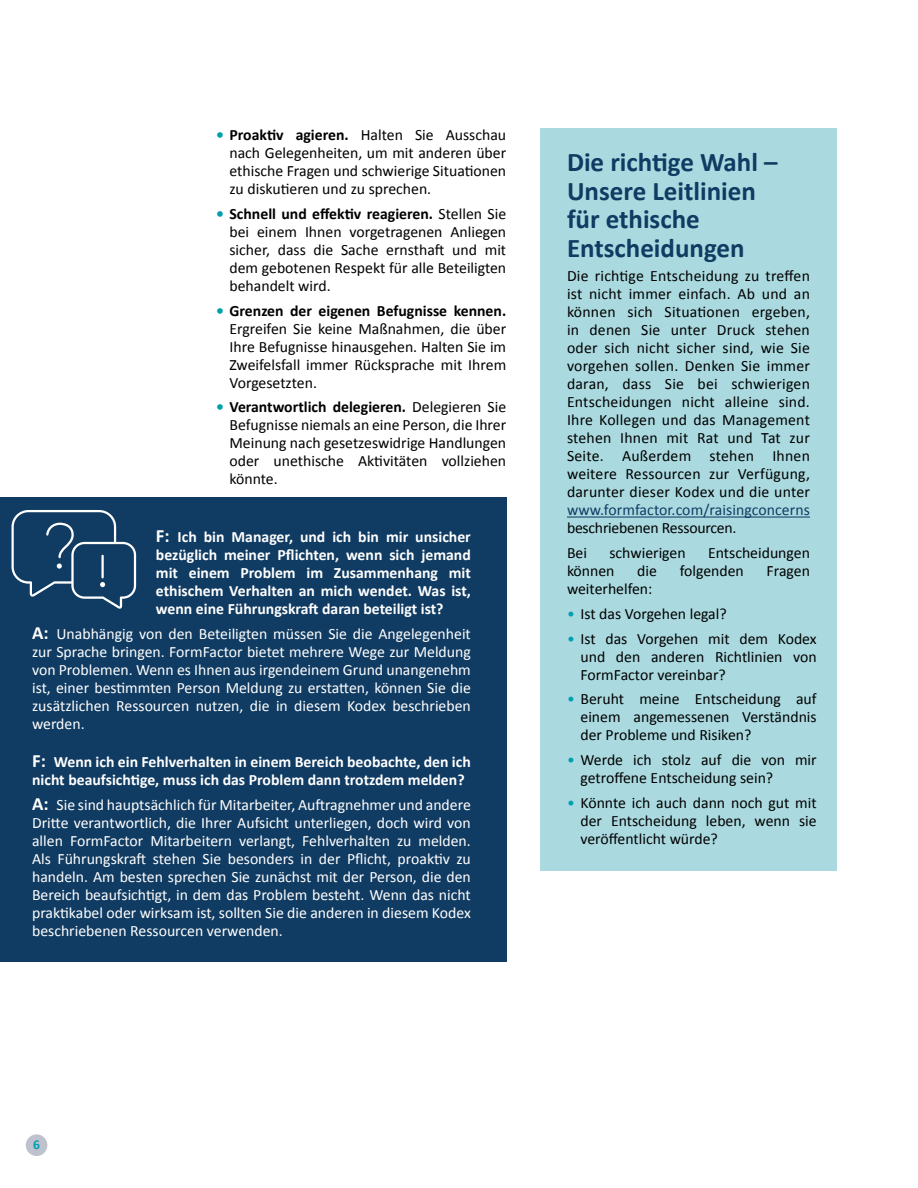
<style>
.page{position:relative;width:918px;height:1188px;background:#fff}
.page>*{position:absolute;margin:0;border:0;box-sizing:border-box;transform-origin:0 0}
.t1{font:700 27px/28.5px "Calibri";color:#103b62}
.t2{font:15.75px/18px "Calibri";color:#000;text-align:justify}
.t3{font:15.75px/18px "Calibri";color:#fff;text-align:justify}
.t4{font:700 15.75px/18px "Calibri";color:#fff;text-align:justify}
.t5{font:15.75px "Calibri";letter-spacing:.005em;color:#103b62}
.t6{font:700 13.5px "Calibri";color:#00a0af}
.s1{font-weight:700;color:#00a0af}
.s2{font-weight:700}
.s3{font-size:18.75px}
.s4{font-weight:700;font-size:18.75px}
.s5{color:#00a0af}
</style>
<div class="page">
<div style="left:26px;top:1134px;width:21px;height:22px;background:#bfc1ce;border-radius:50%"></div>
<div style="left:540px;top:128px;width:297px;height:742px;background:#aadae0"></div>
<div style="left:0;top:497px;width:506px;height:464px;background:#103b62"></div>
<hr style="left:567px;top:517px;width:243px;height:1px;background:#103b62">
<svg style="left:11px;top:510px;width:125px;height:99px"></svg>
<p class="t2" style="left:229px;top:126px;width:278px;text-indent:-13px"><span class="s1">•</span> <span class="s2">Proaktiv agieren.</span> Halten Sie Ausschau nach Gelegenheiten, um mit anderen über ethische Fragen und schwierige Situationen zu diskutieren und zu sprechen.</p>
<p class="t2" style="left:229px;top:205px;width:278px;text-indent:-13px"><span class="s1">•</span> <span class="s2">Schnell und effektiv reagieren.</span> Stellen Sie bei einem Ihnen vorgetragenen Anliegen sicher, dass die Sache ernsthaft und mit dem gebotenen Respekt für alle Beteiligten behandelt wird.</p>
<p class="t2" style="left:229px;top:301px;width:278px;text-indent:-13px"><span class="s1">•</span> <span class="s2">Grenzen der eigenen Befugnisse kennen.<br></span>Ergreifen Sie keine Maßnahmen, die über Ihre Befugnisse hinausgehen. Halten Sie im Zweifelsfall immer Rücksprache mit Ihrem Vorgesetzten.</p>
<p class="t2" style="left:229px;top:398px;width:278px;text-indent:-13px"><span class="s1">•</span> <span class="s2">Verantwortlich delegieren.</span> Delegieren Sie Befugnisse niemals an eine Person, die Ihrer Meinung nach gesetzeswidrige Handlungen oder unethische Aktivitäten vollziehen könnte.</p>
<p class="t4" style="left:156px;top:527px;width:316px"><span class="s3">F:</span> Ich bin Manager, und ich bin mir unsicher bezüglich meiner Pflichten, wenn sich jemand mit einem Problem im Zusammenhang mit ethischem Verhalten an mich wendet. Was ist, wenn eine Führungskraft daran beteiligt ist?</p>
<p class="t3" style="left:32px;top:625px;width:440px"><span class="s4">A:</span> Unabhängig von den Beteiligten müssen Sie die Angelegenheit zur Sprache bringen. FormFactor bietet mehrere Wege zur Meldung von Problemen. Wenn es Ihnen aus irgendeinem Grund unangenehm ist, einer bestimmten Person Meldung zu erstatten, können Sie die zusätzlichen Ressourcen nutzen, die in diesem Kodex beschrieben werden.</p>
<p class="t4" style="left:32px;top:752px;width:440px"><span class="s3">F:</span> Wenn ich ein Fehlverhalten in einem Bereich beobachte, den ich nicht beaufsichtige, muss ich das Problem dann trotzdem melden?</p>
<p class="t3" style="left:32px;top:796px;width:440px"><span class="s4">A:</span> Sie sind hauptsächlich für Mitarbeiter, Auftragnehmer und andere Dritte verantwortlich, die Ihrer Aufsicht unterliegen, doch wird von allen FormFactor Mitarbeitern verlangt, Fehlverhalten zu melden.<br>Als Führungskraft stehen Sie besonders in der Pflicht, proaktiv zu handeln. Am besten sprechen Sie zunächst mit der Person, die den Bereich beaufsichtigt, in dem das Problem besteht. Wenn das nicht praktikabel oder wirksam ist, sollten Sie die anderen in diesem Kodex beschriebenen Ressourcen verwenden.</p>
<h1 class="t1" style="left:567px;top:147px;width:212px">Die richtige Wahl –<br>Unsere Leitlinien für ethische<br>Entscheidungen</h1>
<p class="t2" style="left:567px;top:267px;width:245px">Die richtige Entscheidung zu treffen ist nicht immer einfach. Ab und an können sich Situationen ergeben, in denen Sie unter Druck stehen oder sich nicht sicher sind, wie Sie vorgehen sollen. Denken Sie immer daran, dass Sie bei schwierigen Entscheidungen nicht alleine sind.<br>Ihre Kollegen und das Management stehen Ihnen mit Rat und Tat zur Seite. Außerdem stehen Ihnen weitere Ressourcen zur Verfügung, darunter dieser Kodex und die unter</p>
<p class="t5" style="left:567px;top:500px;width:245px">www.formfactor.com/raisingconcerns</p>
<p class="t2" style="left:567px;top:516px;width:171px;line-height:24.8px">beschriebenen Ressourcen.<br>Bei</p>
<p class="t2" style="left:609px;top:544px;width:78px">schwierigen</p>
<p class="t2" style="left:708px;top:544px;width:103px">Entscheidungen</p>
<p class="t2" style="left:567px;top:562px;width:49px">können</p>
<p class="t2" style="left:637px;top:562px;width:21px">die</p>
<p class="t2" style="left:680px;top:562px;width:66px">folgenden</p>
<p class="t2" style="left:767px;top:562px;width:45px">Fragen</p>
<p class="t2" style="left:567px;top:580px;width:87px">weiterhelfen:</p>
<p class="t2" style="left:567px;top:605px;width:161px"><span class="s5">•</span> Ist das Vorgehen legal?</p>
<p class="t2" style="left:580px;top:629px;width:238px;text-indent:-13px"><span class="s5">•</span> Ist das Vorgehen mit dem Kodex und den anderen Richtlinien von FormFactor vereinbar?</p>
<p class="t2" style="left:580px;top:690px;width:238px;text-indent:-13px"><span class="s5">•</span> Beruht meine Entscheidung auf einem angemessenen Verständnis der Probleme und Risiken?</p>
<p class="t2" style="left:580px;top:751px;width:238px;text-indent:-13px"><span class="s5">•</span> Werde ich stolz auf die von mir getroffene Entscheidung sein?</p>
<p class="t2" style="left:580px;top:794px;width:238px;text-indent:-13px"><span class="s5">•</span> Könnte ich auch dann noch gut mit der Entscheidung leben, wenn sie veröffentlicht würde?</p>
<p class="t6" style="left:33px;top:1136px;width:8px">6</p>
</div>
